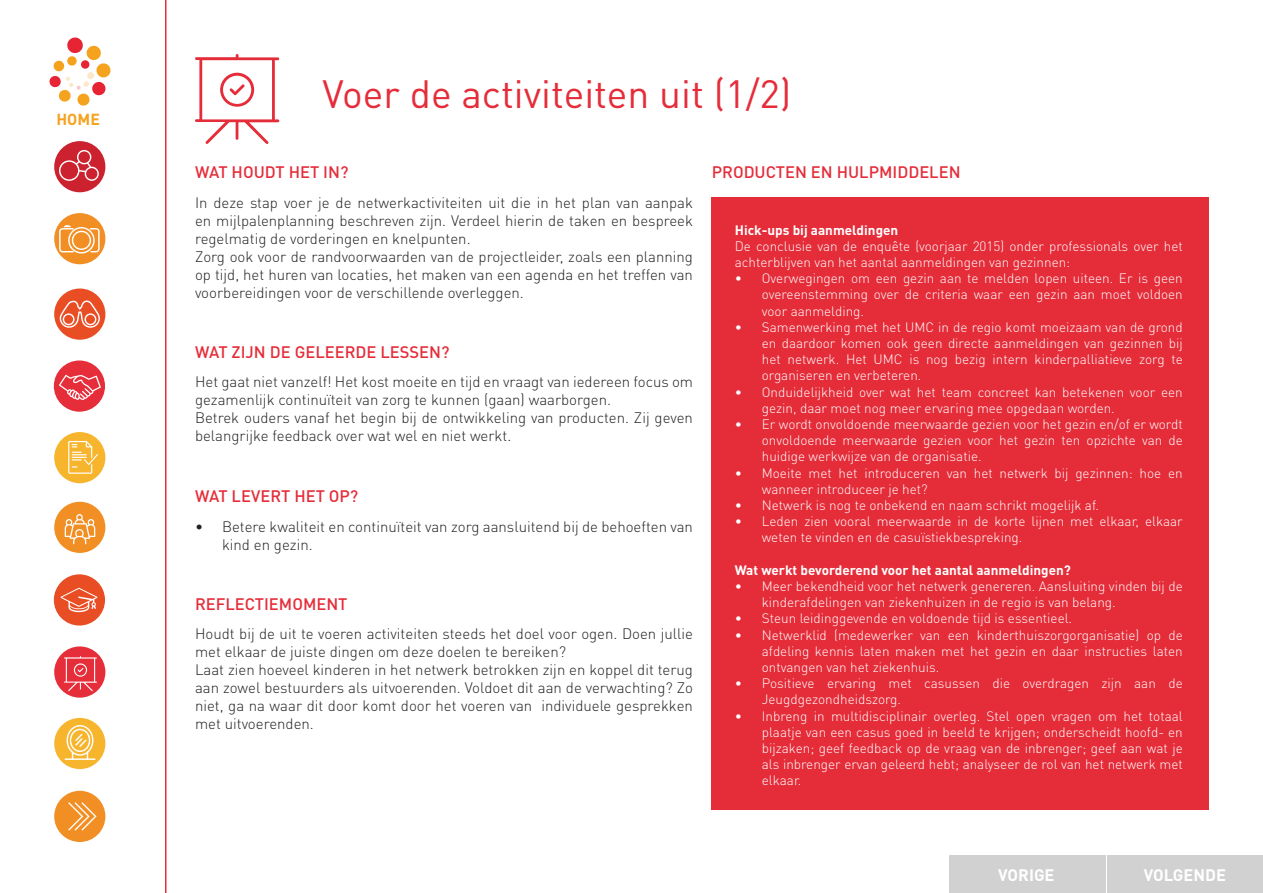
<style>
.page{position:relative;width:1263px;height:893px;background:#fff}
.page>*{position:absolute;margin:0;border:0;box-sizing:border-box;transform-origin:0 0}
.t1{font:39px "DIN Pro";color:#e52d3a}
.t2{font:500 16.5px "DIN Pro";color:#e52d3a}
.t3{font:700 16.5px "DIN Pro";color:#fff}
.t4{font:700 15.9px "DIN Pro";color:#f5a31f}
.t5{font:300 15px/18px "DIN Pro";color:#222121}
.t6{font:300 13.5px/16.2px "DIN Pro";color:#fff}
.t7{font:700 13.5px "DIN Pro";color:#fff}
</style>
<div class="page">
<hr style="left:165px;top:0;width:1px;height:893px;background:#e52d3a">
<div style="left:711px;top:197px;width:498px;height:613px;background:#e52d3a"></div>
<svg style="left:195px;top:54px;width:84px;height:90px"></svg>
<div style="left:54px;top:141px;width:51px;height:51px;background:#cc212e;border-radius:50%"></div>
<svg style="left:59px;top:150px;width:40px;height:31px"></svg>
<div style="left:54px;top:213px;width:51px;height:51px;background:#f28f24;border-radius:50%"></div>
<svg style="left:59px;top:225px;width:41px;height:29px"></svg>
<div style="left:54px;top:288px;width:51px;height:52px;background:#e84d24;border-radius:50%"></div>
<svg style="left:60px;top:300px;width:40px;height:28px"></svg>
<div style="left:54px;top:360px;width:51px;height:52px;background:#e62e3b;border-radius:50%"></div>
<svg style="left:59px;top:375px;width:42px;height:25px"></svg>
<div style="left:54px;top:502px;width:51px;height:51px;background:#f28f24;border-radius:50%"></div>
<svg style="left:65px;top:514px;width:30px;height:30px"></svg>
<div style="left:54px;top:646px;width:51px;height:52px;background:#e62e3b;border-radius:50%"></div>
<svg style="left:64px;top:656px;width:33px;height:35px"></svg>
<div style="left:54px;top:718px;width:51px;height:51px;background:#f7b52e;border-radius:50%"></div>
<svg style="left:67px;top:725px;width:26px;height:33px"></svg>
<hr style="left:65px;top:758px;width:31px;height:2px;background:#fff">
<div style="left:54px;top:432px;width:51px;height:51px;background:#f7b52e;border-radius:50%"></div>
<svg style="left:68px;top:441px;width:30px;height:33px"></svg>
<div style="left:54px;top:791px;width:51px;height:51px;background:#f28f24;border-radius:50%"></div>
<svg style="left:68px;top:802px;width:29px;height:29px"></svg>
<svg style="left:49px;top:37px;width:62px;height:69px"></svg>
<div style="left:54px;top:574px;width:51px;height:52px;background:#e84d24;border-radius:50%"></div>
<svg style="left:61px;top:588px;width:36px;height:24px"></svg>
<div style="left:1108px;top:855px;width:155px;height:38px;background:#d1d1d1"></div>
<div style="left:950px;top:855px;width:156px;height:38px;background:#d1d1d1"></div>
<p class="t4" style="left:56px;top:108px;width:45px">HOME</p>
<h1 class="t1" style="left:322px;top:67px;width:470px">Voer de activiteiten uit (1/2)</h1>
<p class="t2" style="left:195px;top:160px;width:155px">WAT HOUDT HET IN?</p>
<p class="t5" style="left:195px;top:193px;width:499px">In deze stap voer je de netwerkactiviteiten uit die in het plan van aanpak en mijlpalenplanning beschreven zijn. Verdeel hierin de taken en bespreek regelmatig de vorderingen en knelpunten.<br>Zorg ook voor de randvoorwaarden van de projectleider, zoals een planning op tijd, het huren van locaties, het maken van een agenda en het treffen van voorbereidingen voor de verschillende overleggen.</p>
<p class="t2" style="left:195px;top:341px;width:256px">WAT ZIJN DE GELEERDE LESSEN?</p>
<p class="t5" style="left:195px;top:372px;width:499px">Het gaat niet vanzelf! Het kost moeite en tijd en vraagt van iedereen focus om gezamenlijk continuïteit van zorg te kunnen (gaan) waarborgen.<br>Betrek ouders vanaf het begin bij de ontwikkeling van producten. Zij geven belangrijke feedback over wat wel en niet werkt.</p>
<p class="t2" style="left:195px;top:485px;width:165px">WAT LEVERT HET OP?</p>
<p class="t5" style="left:222px;top:517px;width:472px;text-indent:-27px">• Betere kwaliteit en continuïteit van zorg aansluitend bij de behoeften van kind en gezin.</p>
<p class="t2" style="left:195px;top:592px;width:154px">REFLECTIEMOMENT</p>
<p class="t5" style="left:195px;top:624px;width:499px">Houdt bij de uit te voeren activiteiten steeds het doel voor ogen. Doen jullie met elkaar de juiste dingen om deze doelen te bereiken?<br>Laat zien hoeveel kinderen in het netwerk betrokken zijn en koppel dit terug aan zowel bestuurders als uitvoerenden. Voldoet dit aan de verwachting? Zo niet, ga na waar dit door komt door het voeren van individuele gesprekken met uitvoerenden.</p>
<p class="t2" style="left:712px;top:160px;width:250px">PRODUCTEN EN HULPMIDDELEN</p>
<p class="t7" style="left:735px;top:220px;width:165px">Hick-ups bij aanmeldingen</p>
<p class="t6" style="left:735px;top:237px;width:449px">De conclusie van de enquête (voorjaar 2015) onder professionals over het achterblijven van het aantal aanmeldingen van gezinnen:</p>
<p class="t6" style="left:762px;top:270px;width:422px;text-align:justify;text-indent:-27px">• Overwegingen om een gezin aan te melden lopen uiteen. Er is geen overeenstemming over de criteria waar een gezin aan moet voldoen voor aanmelding.</p>
<p class="t6" style="left:762px;top:318px;width:422px;text-align:justify;text-indent:-27px">• Samenwerking met het UMC in de regio komt moeizaam van de grond en daardoor komen ook geen directe aanmeldingen van gezinnen bij het netwerk. Het UMC is nog bezig intern kinderpalliatieve zorg te organiseren en verbeteren.</p>
<p class="t6" style="left:762px;top:383px;width:422px;text-indent:-27px">• Onduidelijkheid over wat het team concreet kan betekenen voor een gezin, daar moet nog meer ervaring mee opgedaan worden.</p>
<p class="t6" style="left:762px;top:415px;width:422px;text-align:justify;text-indent:-27px">• Er wordt onvoldoende meerwaarde gezien voor het gezin en/of er wordt onvoldoende meerwaarde gezien voor het gezin ten opzichte van de huidige werkwijze van de organisatie.</p>
<p class="t6" style="left:762px;top:464px;width:422px;text-indent:-27px">• Moeite met het introduceren van het netwerk bij gezinnen: hoe en wanneer introduceer je het?</p>
<p class="t6" style="left:735px;top:496px;width:366px">• Netwerk is nog te onbekend en naam schrikt mogelijk af.</p>
<p class="t6" style="left:762px;top:513px;width:422px;text-indent:-27px">• Leden zien vooral meerwaarde in de korte lijnen met elkaar, elkaar weten te vinden en de casuïstiekbespreking.</p>
<p class="t7" style="left:735px;top:561px;width:338px">Wat werkt bevorderend voor het aantal aanmeldingen?</p>
<p class="t6" style="left:762px;top:577px;width:422px;text-indent:-27px">• Meer bekendheid voor het netwerk genereren. Aansluiting vinden bij de kinderafdelingen van ziekenhuizen in de regio is van belang.</p>
<p class="t6" style="left:735px;top:610px;width:339px">• Steun leidinggevende en voldoende tijd is essentieel.</p>
<p class="t6" style="left:762px;top:626px;width:422px;text-align:justify;text-indent:-27px">• Netwerklid (medewerker van een kinderthuiszorgorganisatie) op de afdeling kennis laten maken met het gezin en daar instructies laten ontvangen van het ziekenhuis.</p>
<p class="t6" style="left:762px;top:675px;width:422px;text-indent:-27px">• Positieve ervaring met casussen die overdragen zijn aan de<br>Jeugdgezondheidszorg.</p>
<p class="t6" style="left:762px;top:707px;width:422px;text-align:justify;text-indent:-27px">• Inbreng in multidisciplinair overleg. Stel open vragen om het totaal plaatje van een casus goed in beeld te krijgen; onderscheidt hoofd- en bijzaken; geef feedback op de vraag van de inbrenger; geef aan wat je als inbrenger ervan geleerd hebt; analyseer de rol van het netwerk met elkaar.</p>
<p class="t3" style="left:998px;top:864px;width:58px">VORIGE</p>
<p class="t3" style="left:1144px;top:864px;width:84px">VOLGENDE</p>
</div>
